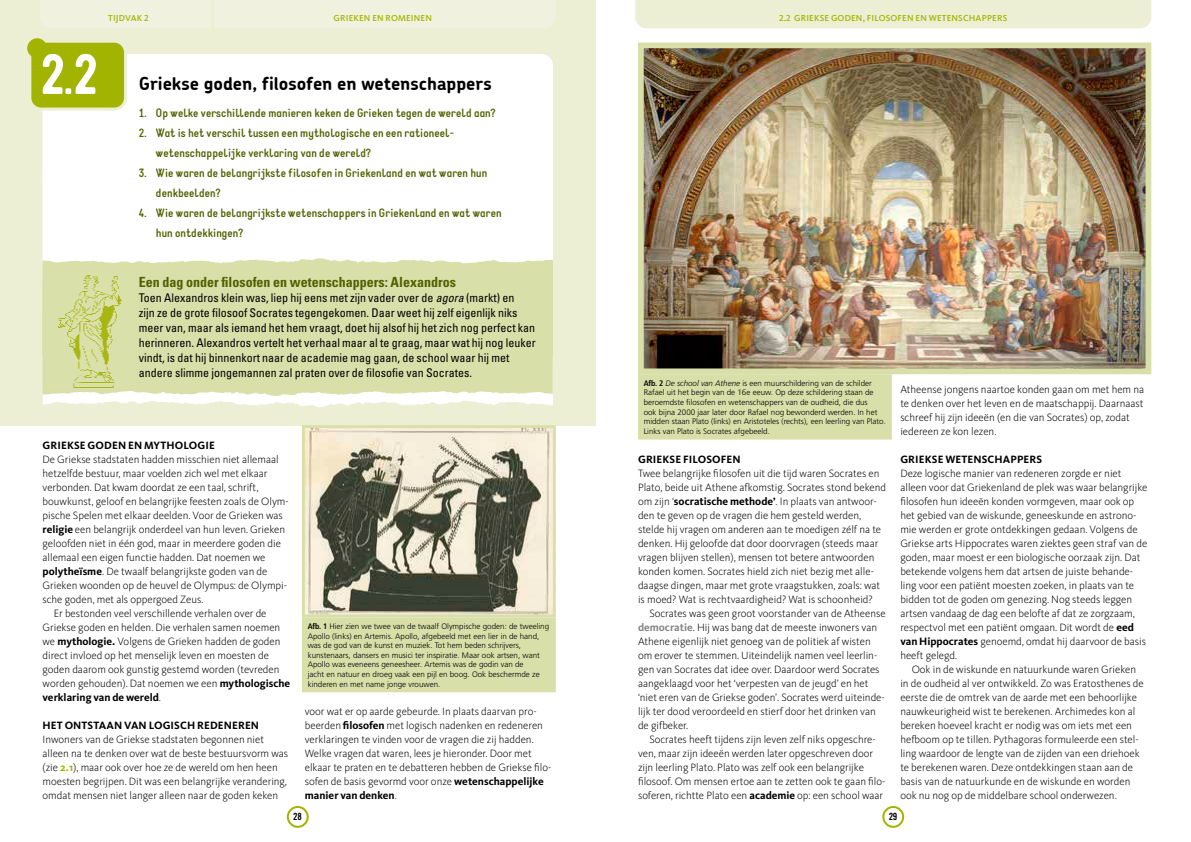
<style>
.page{position:relative;width:1191px;height:842px;background:#fff}
.page>*{position:absolute;margin:0;border:0;box-sizing:border-box;transform-origin:0 0}
.t1{font:57px "BERNIER Regular";color:#fff}
.t2{font:700 18px "Chevin";color:#000}
.t3{font:700 condensed 14px "Univers LT Std";color:#526000}
.t4{font:condensed 12px/15px "Univers LT Std";color:#000}
.t5{font:700 12px/20px "Static";color:#526000}
.t6{font:300 11px/14px "Kievit OT";color:#000}
.t7{font:700 11px "Kievit OT";letter-spacing:.01em;color:#000}
.t8{font:10px "Trade Gothic LT Std Bd Cn 20";color:#000}
.t9{font:500 9px "Kievit OT";letter-spacing:.02em;color:#a3b400}
.t10{font:300 8px/9.6px "Frutiger LT Std";color:#000}
.s1{font-style:italic}
.s2{font-weight:700}
.s3{font-weight:300}
.s4{font-weight:700;color:#a3b400}
.s5{font-weight:700;font-stretch:condensed}
.s6{font-weight:700;color:#868686}
</style>
<div class="page">
<div style="left:0;top:0;width:595px;height:425px;background:#ecefd4"></div>
<div style="left:43px;top:54px;width:510px;height:119px;background:#fff"></div>
<div style="left:30px;top:41px;width:95px;height:68px;background:#a3b400;border-radius:11px"></div>
<div style="left:28px;top:40px;width:99px;height:71px;border:3px solid #ecefd4;border-radius:11px"></div>
<div style="left:27px;top:38px;width:20px;height:20px;background:#a3b400;border-radius:50%"></div>
<div style="left:43px;top:173px;width:510px;height:235px;background:#fff"></div>
<svg style="left:43px;top:355px;width:510px;height:42px;background:#dde2b1"></svg>
<svg style="left:43px;top:258px;width:510px;height:2px"></svg>
<div style="left:43px;top:260px;width:510px;height:95px;background:#d9dfa8"></div>
<svg style="left:300px;top:425px;width:257px;height:191px;background:#a4a18e"></svg>
<div style="left:302px;top:616px;width:254px;height:77px;background:#d9dfa8"></div>
<img style="left:638px;top:42px;width:514px;height:333px">
<div style="left:638px;top:373px;width:255px;height:67px;background:#d9dfa8"></div>
<div style="left:45px;top:267px;width:91px;height:121px;background:#d9dfa8"></div>
<img style="left:58px;top:275px;width:64px;height:113px">
<div style="left:882px;top:806px;width:22px;height:22px;border:2px solid #a3b400;border-radius:50%"></div>
<div style="left:635px;top:0;width:516px;height:28px;background:#ecefd4"></div>
<div style="left:287px;top:806px;width:22px;height:22px;border:2px solid #a3b400;border-radius:50%"></div>
<div style="left:40px;top:0;width:515px;height:28px;background:#f0f2df"></div>
<hr style="left:211px;top:0;width:3px;height:34px;background:#ecefd4">
<p class="t9" style="left:108px;top:13px;width:42px">TIJDVAK 2</p>
<p class="t9" style="left:333px;top:13px;width:7px">GRIEKEN</p>
<p class="t9" style="left:372px;top:13px;width:20px">EN ROMEINEN</p>
<h1 class="t1" style="left:41px;top:38px;width:59px">2.2</h1>
<h2 class="t2" style="left:139px;top:71px;width:354px">Griekse goden, filosofen en wetenschappers</h2>
<p class="t5" style="left:139px;top:103px;width:358px">1. Op welke verschillende manieren keken de Grieken tegen de wereld aan?</p>
<p class="t5" style="left:156px;top:123px;width:300px;text-indent:-17px">2. Wat is het verschil tussen een mythologische en een rationeel&shy;wetenschappelijke verklaring van de wereld?</p>
<p class="t5" style="left:156px;top:163px;width:333px;text-indent:-17px">3. Wie waren de belangrijkste filosofen in Griekenland en wat waren hun denkbeelden?</p>
<p class="t5" style="left:156px;top:203px;width:347px;text-indent:-17px">4. Wie waren de belangrijkste wetenschappers in Griekenland en wat waren hun ontdekkingen?</p>
<p class="t3" style="left:139px;top:273px;width:318px">Een dag onder filosofen en wetenschappers: Alexandros</p>
<p class="t4" style="left:139px;top:290px;width:398px">Toen Alexandros klein was, liep hij eens met zijn vader over de <span class="s1">agora</span> (markt) en<br>zijn ze de grote filosoof Socrates tegengekomen. Daar weet hij zelf eigenlijk niks meer van, maar als iemand het hem vraagt, doet hij alsof hij het zich nog perfect kan herinneren. Alexandros vertelt het verhaal maar al te graag, maar wat hij nog leuker vindt, is dat hij binnenkort naar de academie mag gaan, de school waar hij met andere slimme jongemannen zal praten over de filosofie van Socrates.</p>
<p class="t7" style="left:43px;top:438px;width:174px">GRIEKSE GODEN EN MYTHOLOGIE</p>
<p class="t6" style="left:43px;top:452px;width:238px">De Griekse stadstaten hadden misschien niet allemaal</p>
<p class="t6" style="left:43px;top:466px;width:226px">hetzelfde bestuur, maar voelden zich wel met elkaar</p>
<p class="t6" style="left:43px;top:480px;width:217px">verbonden. Dat kwam doordat ze een taal, schrift,</p>
<p class="t6" style="left:43px;top:494px;width:248px">bouwkunst, geloof en belangrijke feesten zoals de Olym-</p>
<p class="t6" style="left:43px;top:508px;width:242px">pische Spelen met elkaar deelden. Voor de Grieken was</p>
<p class="t6" style="left:43px;top:522px;width:244px"><span class="s2">religie</span> een belangrijk onderdeel van hun leven. Grieken</p>
<p class="t6" style="left:43px;top:536px;width:240px">geloofden niet in één god, maar in meerdere goden die</p>
<p class="t6" style="left:43px;top:550px;width:224px">allemaal een eigen functie hadden. Dat noemen we</p>
<p class="t6" style="left:43px;top:564px;width:226px"><span class="s2">polytheïsme</span>. De twaalf belangrijkste goden van de</p>
<p class="t6" style="left:43px;top:578px;width:246px">Grieken woonden op de heuvel de Olympus: de Olympi-</p>
<p class="t6" style="left:43px;top:592px;width:163px">sche goden, met als oppergoed Zeus.</p>
<p class="t6" style="left:54px;top:606px;width:214px">Er bestonden veel verschillende verhalen over de</p>
<p class="t6" style="left:43px;top:620px;width:239px">Griekse goden en helden. Die verhalen samen noemen</p>
<p class="t6" style="left:43px;top:634px;width:239px">we <span class="s2">mythologie.</span> Volgens de Grieken hadden de goden</p>
<p class="t6" style="left:43px;top:648px;width:228px">direct invloed op het menselijk leven en moesten de</p>
<p class="t6" style="left:43px;top:662px;width:238px">goden daarom ook gunstig gestemd worden (tevreden</p>
<p class="t6" style="left:43px;top:676px;width:249px">worden gehouden). Dat noemen we een <span class="s2">mythologische</span></p>
<p class="t7" style="left:43px;top:690px;width:120px">verklaring van de wereld<span class="s3">.</span></p>
<p class="t7" style="left:43px;top:718px;width:218px">HET ONTSTAAN VAN LOGISCH REDENEREN</p>
<p class="t6" style="left:43px;top:732px;width:247px">Inwoners van de Griekse stadstaten begonnen niet alleen na te denken over wat de beste bestuursvorm was (zie <span class="s4">2.1</span>), maar ook over hoe ze de wereld om hen heen moesten begrijpen. Dit was een belangrijke verandering, omdat mensen niet langer alleen naar de goden keken</p>
<p class="t10" style="left:308px;top:621px;width:243px"><span class="s5">Afb. 1</span> Hier zien we twee van de twaalf Olympische goden: de tweeling Apollo (links) en Artemis. Apollo, afgebeeld met een lier in de hand, was de god van de kunst en muziek. Tot hem beden schrijvers, kunstenaars, dansers en musici ter inspiratie. Maar ook artsen, want Apollo was eveneens geneesheer. Artemis was de godin van de<br>jacht en natuur en droeg vaak een pijl en boog. Ook beschermde ze kinderen en met name jonge vrouwen.</p>
<p class="t6" style="left:305px;top:704px;width:248px">voor wat er op aarde gebeurde. In plaats daarvan pro&shy;beerden <span class="s2">filosofen</span> met logisch nadenken en redeneren verklaringen te vinden voor de vragen die zij hadden.<br>Welke vragen dat waren, lees je hieronder. Door met elkaar te praten en te debatteren hebben de Griekse filo&shy;sofen de basis gevormd voor onze <span class="s2">wetenschappelijke manier van denken</span>.</p>
<p class="t8" style="left:293px;top:810px;width:10px">28</p>
<p class="t9" style="left:779px;top:13px;width:230px">2.2 GRIEKSE GODEN, FILOSOFEN EN WETENSCHAPPERS</p>
<p class="t10" style="left:643px;top:378px;width:244px"><span class="s5">Afb. 2</span> <span class="s1">De school van Athene</span> is een muurschildering van de schilder Rafael uit het begin van de 16e eeuw. Op deze schildering staan de beroemdste filosofen en wetenschappers van de oudheid, die dus<br>ook bijna 2000 jaar later door Rafael nog bewonderd werden. In het midden staan Plato (links) en Aristoteles (rechts), een leerling van Plato.<br>Links van Plato is Socrates afgebeeld.</p>
<p class="t6" style="left:900px;top:382px;width:245px">Atheense jongens naartoe konden gaan om met hem na te denken over het leven en de maatschappij. Daarnaast schreef hij zijn ideeën (en die van Socrates) op, zodat iedereen ze kon lezen.</p>
<p class="t7" style="left:900px;top:452px;width:143px">GRIEKSE WETENSCHAPPERS</p>
<p class="t6" style="left:900px;top:466px;width:249px">Deze logische manier van redeneren zorgde er niet alleen voor dat Griekenland de plek was waar belangrijke filosofen hun ideeën konden vormgeven, maar ook op het gebied van de wiskunde, geneeskunde en astrono&shy;mie werden er grote ontdekkingen gedaan. Volgens de Griekse arts Hippocrates waren ziektes geen straf van de goden, maar moest er een biologische oorzaak zijn. Dat betekende volgens hem dat artsen de juiste behande&shy;ling voor een patiënt moesten zoeken, in plaats van te bidden tot de goden om genezing. Nog steeds leggen artsen vandaag de dag een belofte af dat ze zorgzaam, respectvol met een patiënt omgaan. Dit wordt de <span class="s2">eed van Hippocrates</span> genoemd, omdat hij daarvoor de basis heeft gelegd.</p>
<p class="t6" style="left:900px;top:662px;width:245px;text-indent:11px">Ook in de wiskunde en natuurkunde waren Grieken in de oudheid al ver ontwikkeld. Zo was Eratosthenes de eerste die de omtrek van de aarde met een behoorlijke nauwkeurigheid wist te berekenen. Archimedes kon al bereken hoeveel kracht er nodig was om iets met een hefboom op te tillen. Pythagoras formuleerde een stel&shy;ling waardoor de lengte van de zijden van een driehoek te berekenen waren. Deze ontdekkingen staan aan de basis van de natuurkunde en de wiskunde en worden ook nu nog op de middelbare school onderwezen.</p>
<p class="t8" style="left:888px;top:810px;width:10px">29</p>
<p class="t7" style="left:638px;top:452px;width:104px">GRIEKSE FILOSOFEN</p>
<p class="t6" style="left:638px;top:466px;width:250px">Twee belangrijke filosofen uit die tijd waren Socrates en Plato, beide uit Athene afkomstig. Socrates stond bekend om zijn ‘<span class="s2">socratische methode’</span>. In plaats van antwoor&shy;den te geven op de vragen die hem gesteld werden, stelde hij vragen om anderen aan te moedigen zélf na te denken. Hij geloofde dat door doorvragen (steeds maar vragen blijven stellen), mensen tot betere antwoorden konden komen. Socrates hield zich niet bezig met alle&shy;daagse dingen, maar met grote vraagstukken, zoals: wat is moed? Wat is rechtvaardigheid? Wat is schoonheid?</p>
<p class="t6" style="left:638px;top:606px;width:249px;text-indent:11px">Socrates was geen groot voorstander van de Atheense <span class="s6">democratie</span>. Hij was bang dat de meeste inwoners van Athene eigenlijk niet genoeg van de politiek af wisten om erover te stemmen. Uiteindelijk namen veel leerlin&shy;gen van Socrates dat idee over. Daardoor werd Socrates aangeklaagd voor het ‘verpesten van de jeugd’ en het ‘niet eren van de Griekse goden’. Socrates werd uiteinde&shy;lijk ter dood veroordeeld en stierf door het drinken van de gifbeker.</p>
<p class="t6" style="left:638px;top:732px;width:249px;text-indent:11px">Socrates heeft tijdens zijn leven zelf niks opgeschre&shy;ven, maar zijn ideeën werden later opgeschreven door zijn leerling Plato. Plato was zelf ook een belangrijke filosoof. Om mensen ertoe aan te zetten ook te gaan filo&shy;soferen, richtte Plato een <span class="s2">academie</span> op: een school waar</p>
</div>
